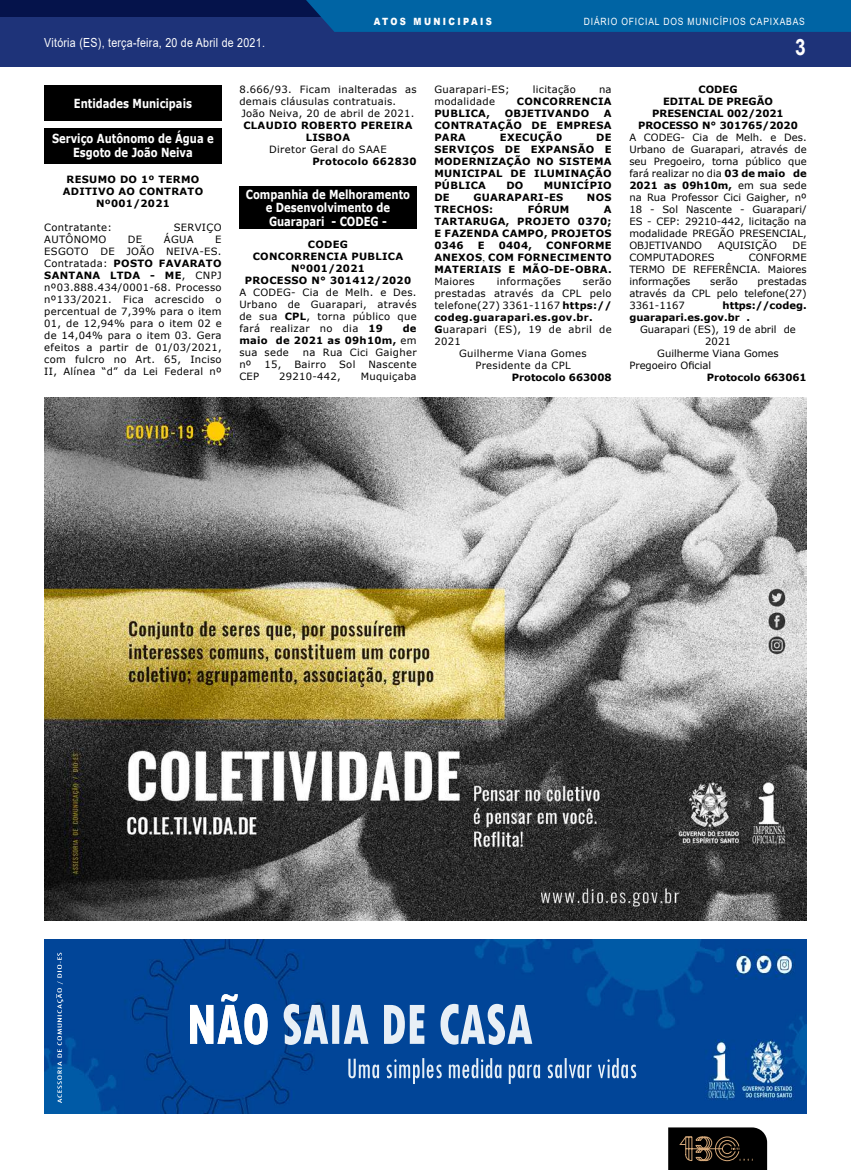
<style>
.page{position:relative;width:851px;height:1170px;background:#fff}
.page>*{position:absolute;margin:0;border:0;box-sizing:border-box;transform-origin:0 0}
.t1{font:700 22.5px "Arial";color:#fff;scale:.85 1}
.t2{font:700 12.5px/13.8px "Verdana";color:#fff;text-align:center;scale:.8 1}
.t3{font:12.5px "Arial";letter-spacing:.025em;color:#fff;scale:.85 1}
.t4{font:10px/12px "Verdana";letter-spacing:.03em;color:#000;text-align:justify}
.t5{font:700 10px/12px "Verdana";letter-spacing:.03em;color:#000;text-align:justify}
.t6{font:700 10px/12px "Verdana";color:#000;text-align:center}
.t7{font:10px "Verdana";color:#000}
.t8{font:10px "Arial";letter-spacing:.1em;color:#fff;scale:.85 1}
.t9{font:900 10px "Arial";letter-spacing:.28em;color:#fff;scale:.85 1}
.s1{font-weight:700}
.s2{font-weight:400}
.s3{font-family:"Times New Roman";font-weight:400}
</style>
<div class="page">
<svg style="left:668px;top:1127px;width:99px;height:42px;background:#1d1813"></svg>
<div style="left:0;top:0;width:850px;height:67px;background:#1e3379"></div>
<div style="left:0;top:0;width:850px;height:17px;background:#05134b"></div>
<div style="left:306px;top:0;width:544px;height:32px;background:#0064a4"></div>
<div style="left:44px;top:85px;width:177px;height:35px;background:#000"></div>
<div style="left:44px;top:128px;width:177px;height:35px;background:#000"></div>
<div style="left:239px;top:186px;width:177px;height:43px;background:#000"></div>
<img style="left:44px;top:397px;width:762px;height:522px">
<img style="left:44px;top:939px;width:762px;height:174px">
<img style="left:267px;top:994px;width:265px;height:50px">
<img style="left:190px;top:994px;width:77px;height:50px">
<img style="left:348px;top:1057px;width:93px;height:26px">
<img style="left:57px;top:1041px;width:5px;height:61px">
<p class="t3" style="left:44px;top:38px;width:261px">Vitória (ES), terça-feira, 20 de Abril de 2021.</p>
<p class="t9" style="left:373px;top:15px;width:140px">ATOS MUNICIPAIS</p>
<p class="t8" style="left:583px;top:17px;width:261px">DIÁRIO OFICIAL DOS MUNICÍPIOS CAPIXABAS</p>
<h1 class="t1" style="left:795px;top:39px;width:14px">3</h1>
<p class="t2" style="left:74px;top:97px;width:149px">Entidades Municipais</p>
<p class="t2" style="left:52px;top:133px;width:204px">Serviço Autônomo de Água e<br>Esgoto de João Neiva</p>
<p class="t5" style="left:63px;top:173px;width:142px;text-align:center">RESUMO DO 1º TERMO<br>ADITIVO AO CONTRATO<br>Nº001/2021</p>
<p class="t4" style="left:44px;top:221px;width:69px">Contratante:</p>
<p class="t4" style="left:174px;top:221px;width:49px">SERVIÇO</p>
<p class="t4" style="left:44px;top:233px;width:63px">AUTÔNOMO</p>
<p class="t4" style="left:128px;top:233px;width:16px">DE</p>
<p class="t4" style="left:164px;top:233px;width:31px">ÁGUA</p>
<p class="t4" style="left:44px;top:233px;width:179px;text-indent:171px">E ESGOTO DE JOÃO NEIVA-ES.<br>Contratada: <span class="s1">POSTO FAVARATO SANTANA LTDA - ME</span>, CNPJ nº03.888.434/0001-68. Processo nº133/2021. Fica acrescido o percentual de 7,39% para o item 01, de 12,94% para o item 02 e de 14,04% para o item 03. Gera efeitos a partir de 01/03/2021, com fulcro no Art. 65, Inciso II, Alínea “d” da Lei Federal nº</p>
<p class="t4" style="left:239px;top:83px;width:179px;text-align:left">8.666/93. Ficam inalteradas as demais cláusulas contratuais.<br>João Neiva, 20 de abril de 2021.</p>
<p class="t5" style="left:243px;top:120px;width:170px;text-align:center">CLAUDIO ROBERTO PEREIRA<br>LISBOA</p>
<p class="t4" style="left:269px;top:143px;width:119px">Diretor Geral do SAAE</p>
<p class="t5" style="left:312px;top:156px;width:106px">Protocolo 662830</p>
<p class="t2" style="left:246px;top:188px;width:207px">Companhia de Melhoramento e Desenvolvimento de<br>Guarapari - CODEG -</p>
<p class="t5" style="left:245px;top:239px;width:168px;text-align:center">CODEG<br>CONCORRENCIA PUBLICA<br>Nº001/2021<br>PROCESSO N° 301412/2020</p>
<p class="t4" style="left:239px;top:286px;width:179px">A CODEG- Cia de Melh. e Des.<br>Urbano de Guarapari, através de sua <span class="s1">CPL</span>, torna público que fará realizar no dia <span class="s1">19</span></p>
<p class="t5" style="left:239px;top:323px;width:179px;text-indent:163px">de maio de 2021 as 09h10m, <span class="s2">em sua sede</span></p>
<p class="t4" style="left:303px;top:347px;width:115px">na Rua Cici Gaigher</p>
<p class="t4" style="left:239px;top:358px;width:14px">nº</p>
<p class="t4" style="left:264px;top:358px;width:18px">15,</p>
<p class="t4" style="left:294px;top:358px;width:33px">Bairro</p>
<p class="t4" style="left:339px;top:358px;width:18px">Sol</p>
<p class="t4" style="left:368px;top:358px;width:50px">Nascente</p>
<p class="t4" style="left:239px;top:370px;width:21px">CEP</p>
<p class="t4" style="left:279px;top:370px;width:63px">29210-442,</p>
<p class="t4" style="left:360px;top:370px;width:57px">Muquiçaba</p>
<p class="t4" style="left:434px;top:83px;width:77px">Guarapari-ES;</p>
<p class="t4" style="left:533px;top:83px;width:45px">licitação</p>
<p class="t4" style="left:599px;top:83px;width:14px">na</p>
<p class="t4" style="left:434px;top:96px;width:62px">modalidade</p>
<p class="t5" style="left:517px;top:96px;width:96px">CONCORRENCIA</p>
<p class="t5" style="left:434px;top:108px;width:57px">PUBLICA,</p>
<p class="t5" style="left:504px;top:108px;width:86px">OBJETIVANDO</p>
<p class="t5" style="left:434px;top:108px;width:179px;text-indent:169px">A CONTRATAÇÃO DE EMPRESA PARA</p>
<p class="t5" style="left:500px;top:132px;width:64px">EXECUÇÃO</p>
<p class="t5" style="left:434px;top:132px;width:179px;text-indent:162px">DE SERVIÇOS DE EXPANSÃO E MODERNIZAÇÃO NO SISTEMA MUNICIPAL DE ILUMINAÇÃO PÚBLICA</p>
<p class="t5" style="left:506px;top:180px;width:19px">DO</p>
<p class="t5" style="left:543px;top:180px;width:69px">MUNICÍPIO</p>
<p class="t5" style="left:434px;top:192px;width:17px">DE</p>
<p class="t5" style="left:473px;top:192px;width:91px">GUARAPARI-ES</p>
<p class="t5" style="left:587px;top:192px;width:26px">NOS</p>
<p class="t5" style="left:434px;top:204px;width:60px">TRECHOS:</p>
<p class="t5" style="left:527px;top:204px;width:43px">FÓRUM</p>
<p class="t5" style="left:434px;top:204px;width:179px;text-indent:169px">A TARTARUGA, PROJETO 0370; E FAZENDA CAMPO, PROJETOS 0346</p>
<p class="t5" style="left:434px;top:240px;width:179px;text-indent:112px">CONFORME ANEXOS<span class="s3">,</span> COM FORNECIMENTO MATERIAIS E MÃO-DE-OBRA.</p>
<p class="t4" style="left:434px;top:275px;width:42px">Maiores</p>
<p class="t4" style="left:496px;top:275px;width:66px">informações</p>
<p class="t4" style="left:583px;top:275px;width:30px">serão</p>
<p class="t4" style="left:434px;top:287px;width:179px">prestadas através da CPL pelo</p>
<p class="t4" style="left:434px;top:299px;width:179px">telefone(27) 3361-1167 <span class="s1">https://</span></p>
<p class="t5" style="left:434px;top:312px;width:160px">codeg.guarapari.es.gov.br.</p>
<p class="t4" style="left:434px;top:324px;width:179px"><span class="s1">G</span>uarapari (ES), 19 de abril de</p>
<p class="t4" style="left:434px;top:335px;width:28px">2021</p>
<p class="t4" style="left:459px;top:348px;width:129px">Guilherme Viana Gomes</p>
<p class="t4" style="left:475px;top:359px;width:97px">Presidente da CPL</p>
<p class="t6" style="left:512px;top:372px;width:101px">Protocolo 663008</p>
<p class="t5" style="left:477px;top:240px;width:8px">E</p>
<p class="t5" style="left:498px;top:240px;width:35px">0404,</p>
<p class="t6" style="left:638px;top:84px;width:161px">CODEG<br>EDITAL DE PREGÃO<br>PRESENCIAL 002/2021<br>PROCESSO N° 301765/2020</p>
<p class="t4" style="left:629px;top:131px;width:179px">A CODEG- Cia de Melh. e Des.<br>Urbano de Guarapari, através de seu Pregoeiro, torna público que fará realizar no dia <span class="s1">03 de maio de 2021 as 09h10m,</span> em sua sede na Rua Professor Cici Gaigher, nº 18 - Sol Nascente - Guarapari/ ES - CEP: 29210-442, licitação na modalidade PREGÃO PRESENCIAL, OBJETIVANDO</p>
<p class="t7" style="left:717px;top:238px;width:60px">AQUISIÇÃO</p>
<p class="t4" style="left:792px;top:239px;width:16px">DE</p>
<p class="t4" style="left:629px;top:251px;width:179px;text-indent:120px">CONFORME TERMO DE REFERÊNCIA. Maiores informações</p>
<p class="t7" style="left:629px;top:250px;width:87px">COMPUTADORES</p>
<p class="t4" style="left:710px;top:276px;width:29px">serão</p>
<p class="t4" style="left:629px;top:276px;width:179px;text-indent:128px">prestadas através da CPL pelo telefone(27)<br>3361-1167</p>
<p class="t6" style="left:629px;top:300px;width:179px;text-align:left;text-indent:93px">https://codeg. guarapari.es.gov.br .</p>
<p class="t7" style="left:640px;top:325px;width:157px">Guarapari (ES), 19 de abril de</p>
<p class="t4" style="left:705px;top:335px;width:27px">2021</p>
<p class="t7" style="left:657px;top:349px;width:123px">Guilherme Viana Gomes</p>
<p class="t7" style="left:629px;top:358px;width:83px">Pregoeiro Oficial</p>
<p class="t6" style="left:706px;top:372px;width:101px">Protocolo 663061</p>
</div>
